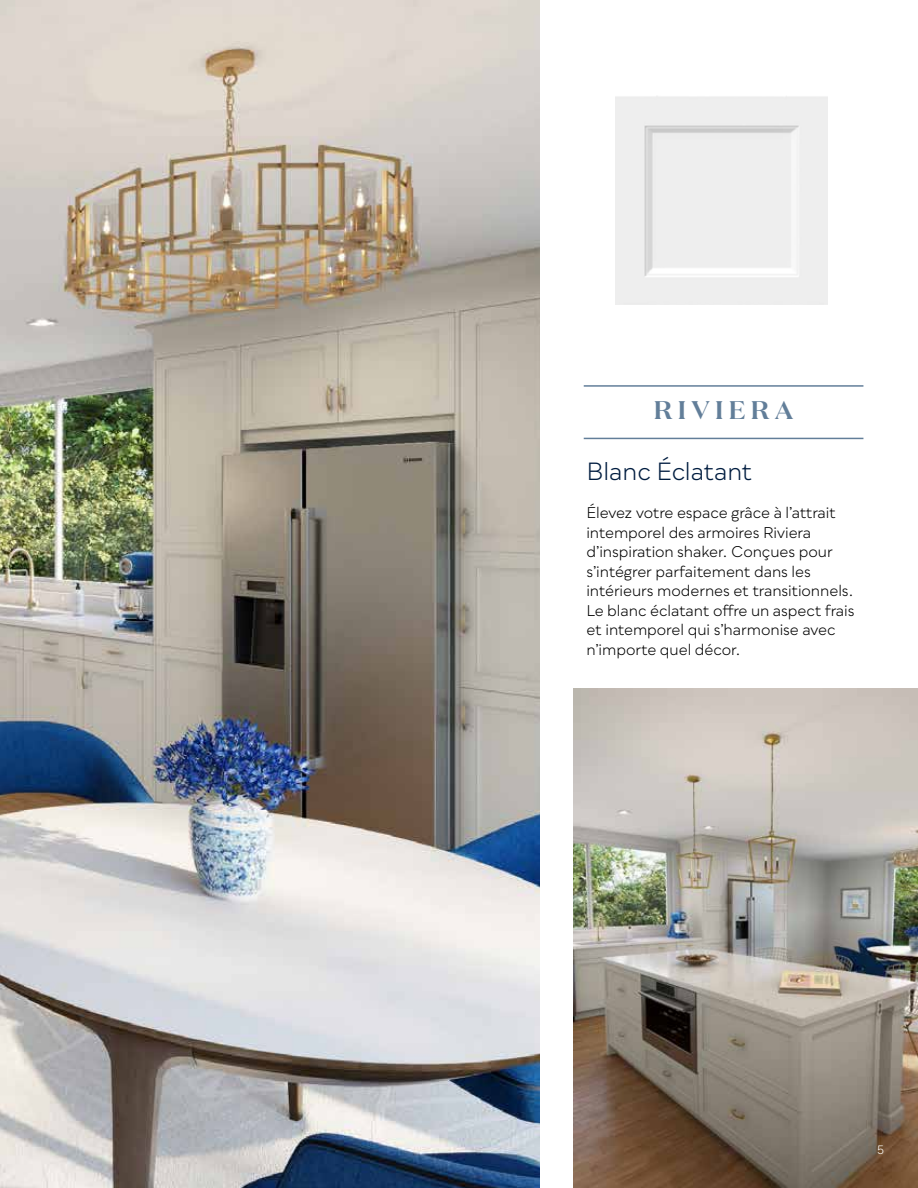
<style>
.page{position:relative;width:918px;height:1188px;background:#fff}
.page>*{position:absolute;margin:0;border:0;box-sizing:border-box;transform-origin:0 0}
.t1{font:600 25.5px "Domaine Disp";letter-spacing:.21em;color:#627e99}
.t2{font:24px "Qualion";letter-spacing:-.01em;color:#001d40}
.t3{font:15px/19.5px "Qualion";letter-spacing:-.005em;color:#000}
.t4{font:12px "Qualion";color:#fff}
</style>
<div class="page">
<img style="left:0;top:0;width:540px;height:1188px">
<img style="left:616px;top:96px;width:211px;height:209px">
<img style="left:574px;top:688px;width:344px;height:500px">
<hr style="left:584px;top:438px;width:279px;height:1px;background:#627e99">
<hr style="left:584px;top:385px;width:279px;height:2px;background:#627e99">
<h1 class="t1" style="left:654px;top:394px;width:141px">RIVIERA</h1>
<h2 class="t2" style="left:586px;top:458px;width:168px">Blanc Éclatant</h2>
<p class="t3" style="left:586px;top:503px;width:270px">Élevez votre espace grâce à l’attrait intemporel des armoires Riviera d’inspiration shaker. Conçues pour s’intégrer parfaitement dans les intérieurs modernes et transitionnels.<br>Le blanc éclatant offre un aspect frais et intemporel qui s’harmonise avec n’importe quel décor.</p>
<p class="t4" style="left:877px;top:1143px;width:9px">5</p>
</div>
